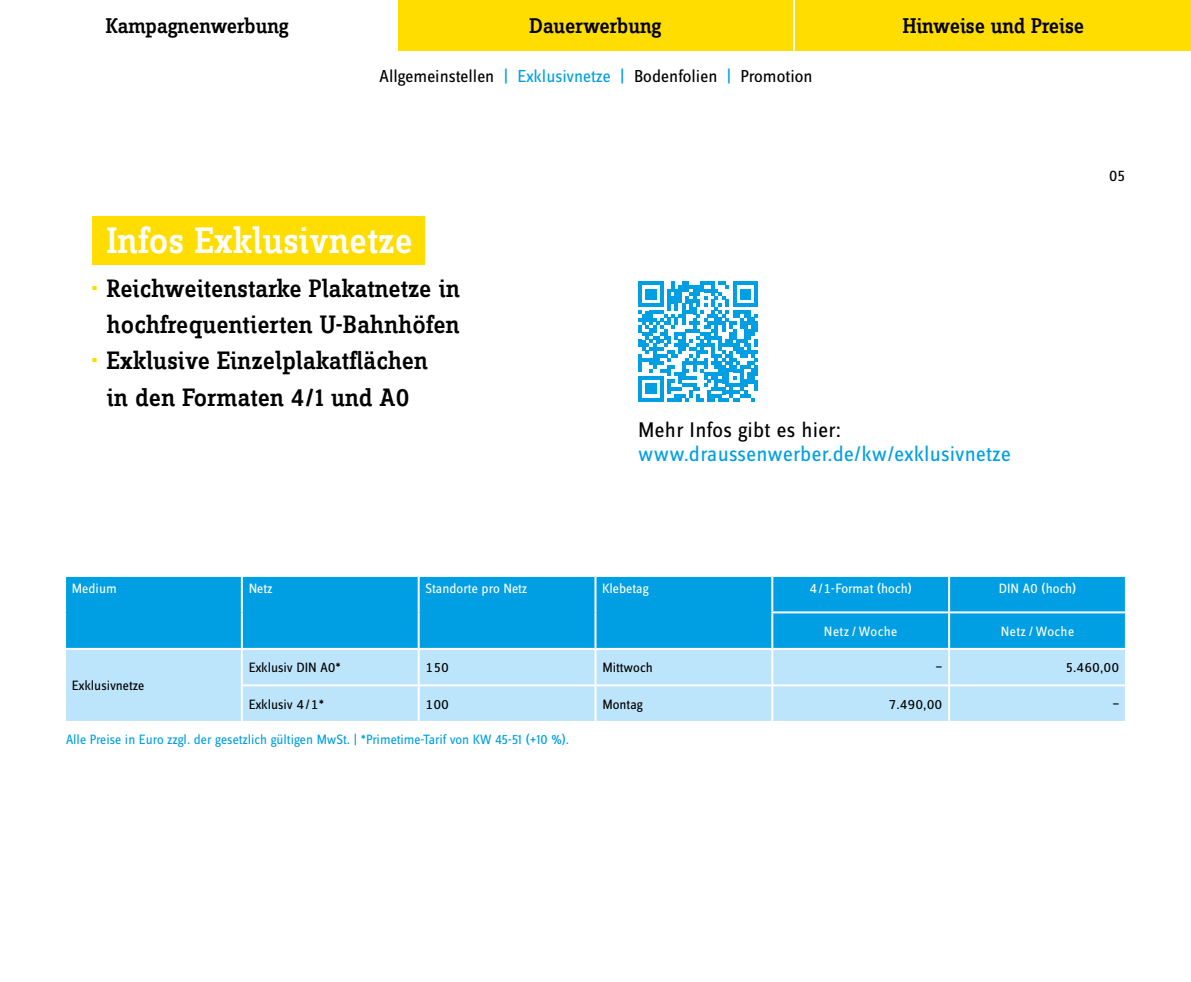
<style>
.page{position:relative;width:1191px;height:982px;background:#fff}
.page>*{position:absolute;margin:0;border:0;box-sizing:border-box;transform-origin:0 0}
.t1{font:500 38px "Zine Slab Dis";letter-spacing:.01em;color:#fff}
.t2{font:500 26px/36px "Zine Slab Dis";letter-spacing:.005em;color:#000;text-align:right}
.t3{font:500 22px "Zine Slab Dis";letter-spacing:-.01em;color:#000}
.t4{font:22px "Zine Sans Dis OT";letter-spacing:.01em;color:#009fe3}
.t5{font:22px "Zine Sans Dis OT";letter-spacing:.01em;color:#000}
.t6{font:18px "Zine Sans Dis OT";color:#000}
.t7{font:16px "Zine Sans Dis OT";color:#000}
.t8{font:14px "Zine Sans Dis OT";color:#009fe3}
.t9{font:14px "Zine Sans Dis OT";color:#000}
.t10{font:14px "Zine Sans Dis OT";color:#fff}
.t11{font:14px "Zine Sans Dis OT";letter-spacing:.03em;color:#fff}
.s1{color:#009fe3}
.s2{color:#fd0}
</style>
<div class="page">
<div style="left:93px;top:216px;width:332px;height:48px;background:#fd0"></div>
<svg style="left:638px;top:281px;width:120px;height:120px"></svg>
<hr style="left:754px;top:365px;width:4px;height:11px;background:#009fe3">
<hr style="left:754px;top:380px;width:4px;height:10px;background:#009fe3">
<div style="left:66px;top:577px;width:1059px;height:71px;background:#009fe3"></div>
<div style="left:66px;top:650px;width:1059px;height:71px;background:#bce4fa"></div>
<hr style="left:241px;top:577px;width:2px;height:35px;background:#fff">
<hr style="left:418px;top:577px;width:2px;height:35px;background:#fff">
<hr style="left:594px;top:577px;width:2px;height:35px;background:#fff">
<hr style="left:771px;top:577px;width:2px;height:34px;background:#fff">
<hr style="left:948px;top:577px;width:2px;height:34px;background:#fff">
<hr style="left:241px;top:612px;width:2px;height:36px;background:#fff">
<hr style="left:418px;top:612px;width:2px;height:36px;background:#fff">
<hr style="left:594px;top:612px;width:2px;height:36px;background:#fff">
<hr style="left:418px;top:650px;width:2px;height:34px;background:#fff">
<hr style="left:594px;top:650px;width:2px;height:34px;background:#fff">
<hr style="left:771px;top:650px;width:2px;height:34px;background:#fff">
<hr style="left:241px;top:684px;width:178px;height:2px;background:#fff">
<hr style="left:419px;top:684px;width:176px;height:2px;background:#fff">
<hr style="left:418px;top:686px;width:2px;height:35px;background:#fff">
<hr style="left:595px;top:684px;width:177px;height:2px;background:#fff">
<hr style="left:594px;top:686px;width:2px;height:35px;background:#fff">
<hr style="left:772px;top:684px;width:177px;height:2px;background:#fff">
<hr style="left:771px;top:686px;width:2px;height:35px;background:#fff">
<hr style="left:771px;top:611px;width:178px;height:2px;background:#fff">
<hr style="left:771px;top:613px;width:2px;height:35px;background:#fff">
<hr style="left:949px;top:611px;width:178px;height:2px;background:#fff">
<hr style="left:948px;top:613px;width:2px;height:35px;background:#fff">
<hr style="left:241px;top:650px;width:2px;height:34px;background:#fff">
<hr style="left:241px;top:686px;width:2px;height:35px;background:#fff">
<hr style="left:948px;top:650px;width:2px;height:34px;background:#fff">
<hr style="left:949px;top:684px;width:178px;height:2px;background:#fff">
<hr style="left:948px;top:686px;width:2px;height:35px;background:#fff">
<div style="left:794px;top:0;width:397px;height:51px;background:#fd0"></div>
<div style="left:397px;top:0;width:397px;height:51px;background:#fd0"></div>
<hr style="left:396px;top:0;width:2px;height:51px;background:#fff">
<hr style="left:793px;top:0;width:2px;height:51px;background:#fff">
<p class="t3" style="left:106px;top:15px;width:185px">Kampagnenwerbung</p>
<p class="t3" style="left:529px;top:15px;width:133px">Dauerwerbung</p>
<p class="t3" style="left:902px;top:15px;width:183px">Hinweise und Preise</p>
<p class="t6" style="left:380px;top:68px;width:434px">Allgemeinstellen <span class="s1">| Exklusivnetze |</span> Bodenfolien <span class="s1">|</span> Promotion</p>
<h1 class="t1" style="left:107px;top:221px;width:307px">Infos Exklusivnetze</h1>
<p class="t2" style="left:91px;top:272px;width:370px"><span class="s2">•</span> Reichweitenstarke Plakatnetze in hochfrequentierten U-Bahnhöfen</p>
<p class="t2" style="left:91px;top:344px;width:338px;text-align:center"><span class="s2">•</span> Exklusive Einzelplakatflächen in den Formaten 4/1 und A0</p>
<p class="t5" style="left:638px;top:419px;width:204px">Mehr Infos gibt es hier:</p>
<p class="t4" style="left:638px;top:443px;width:374px">www.draussenwerber.de/kw/exklusivnetze</p>
<p class="t7" style="left:1109px;top:168px;width:17px">05</p>
<p class="t10" style="left:72px;top:582px;width:47px">Medium</p>
<p class="t10" style="left:249px;top:582px;width:26px">Netz</p>
<p class="t10" style="left:425px;top:582px;width:103px">Standorte pro Netz</p>
<p class="t10" style="left:602px;top:582px;width:48px">Klebetag</p>
<p class="t10" style="left:809px;top:582px;width:104px">4 / 1-Format (hoch)</p>
<p class="t10" style="left:998px;top:582px;width:79px">DIN A0 (hoch)</p>
<p class="t11" style="left:824px;top:624px;width:75px">Netz / Woche</p>
<p class="t11" style="left:1000px;top:624px;width:75px">Netz / Woche</p>
<p class="t9" style="left:249px;top:661px;width:94px">Exklusiv DIN A0*</p>
<p class="t9" style="left:425px;top:661px;width:25px">150</p>
<p class="t9" style="left:602px;top:661px;width:52px">Mittwoch</p>
<p class="t9" style="left:936px;top:660px;width:8px">—</p>
<p class="t9" style="left:1065px;top:661px;width:55px">5.460,00</p>
<p class="t9" style="left:249px;top:697px;width:77px">Exklusiv 4 / 1*</p>
<p class="t9" style="left:425px;top:697px;width:25px">100</p>
<p class="t9" style="left:602px;top:697px;width:42px">Montag</p>
<p class="t9" style="left:888px;top:697px;width:55px">7.490,00</p>
<p class="t9" style="left:1112px;top:696px;width:8px">—</p>
<p class="t8" style="left:66px;top:733px;width:504px">Alle Preise in Euro zzgl. der gesetzlich gültigen MwSt. | *Primetime-Tarif von KW 45-51 (+10 %).</p>
<p class="t9" style="left:72px;top:679px;width:74px">Exklusivnetze</p>
</div>
